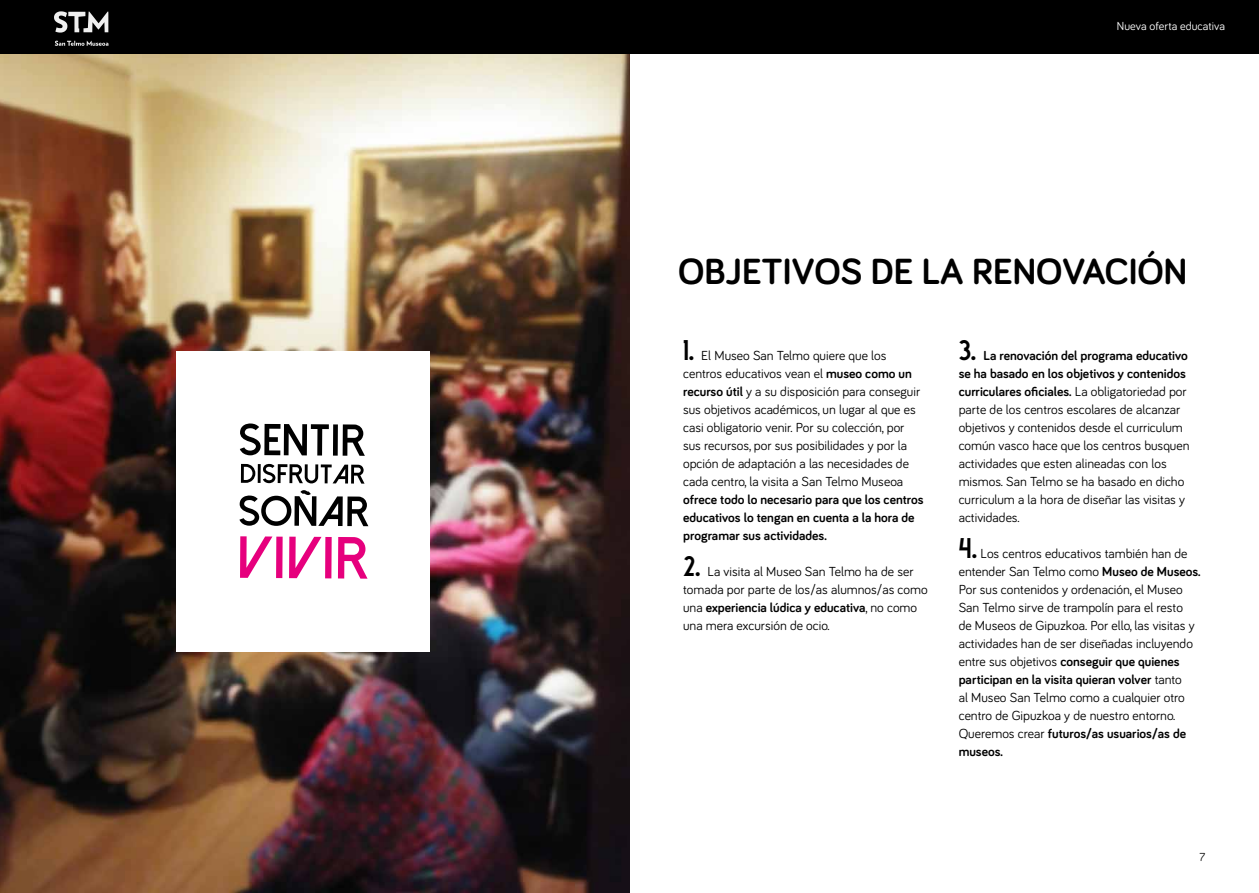
<style>
.page{position:relative;width:1259px;height:893px;background:#fff}
.page>*{position:absolute;margin:0;border:0;box-sizing:border-box;transform-origin:0 0}
.t1{font:700 37.5px "Bariol";color:#000}
.t2{font:13.5px/18px "Bariol";color:#000}
.t3{font:700 13.5px/18px "Bariol";color:#000}
.t4{font:12px "Bariol";color:#fff}
.t5{font:12px "Bariol";color:#000}
.s1{font-family:"Dolce Vita";font-weight:800;font-size:28.5px}
.s2{font-weight:700}
</style>
<div class="page">
<div style="left:0;top:0;width:1259px;height:54px;background:#000"></div>
<svg style="left:54px;top:11px;width:54px;height:35px"></svg>
<img style="left:0;top:54px;width:629px;height:839px">
<div style="left:176px;top:351px;width:254px;height:301px;background:#fff"></div>
<svg style="left:239px;top:490px;width:129px;height:36px"></svg>
<svg style="left:241px;top:464px;width:14px;height:19px"></svg>
<hr style="left:258px;top:464px;width:3px;height:19px;background:#000">
<svg style="left:263px;top:464px;width:101px;height:20px"></svg>
<svg style="left:240px;top:423px;width:89px;height:32px"></svg>
<div style="left:333px;top:424px;width:5px;height:32px;background:#000"></div>
<svg style="left:343px;top:424px;width:22px;height:32px"></svg>
<svg style="left:240px;top:536px;width:32px;height:42px"></svg>
<div style="left:276px;top:537px;width:7px;height:41px;background:#e6007d"></div>
<svg style="left:289px;top:537px;width:32px;height:41px"></svg>
<div style="left:325px;top:537px;width:7px;height:41px;background:#e6007d"></div>
<svg style="left:338px;top:537px;width:29px;height:42px"></svg>
<p class="t4" style="left:1117px;top:18px;width:109px">Nueva oferta educativa</p>
<h1 class="t1" style="left:678px;top:245px;width:510px">OBJETIVOS DE LA RENOVACIÓN</h1>
<p class="t2" style="left:683px;top:346px;width:239px"><span class="s1">1.</span> El Museo San Telmo quiere que los centros educativos vean el <span class="s2">museo como un recurso útil</span> y a su disposición para conseguir sus objetivos académicos, un lugar al que es casi obligatorio venir. Por su colección, por sus recursos, por sus posibilidades y por la opción de adaptación a las necesidades de cada centro, la visita a San Telmo Museoa</p>
<p class="t3" style="left:683px;top:490px;width:242px">ofrece todo lo necesario para que los centros educativos lo tengan en cuenta a la hora de programar sus actividades.</p>
<p class="t2" style="left:683px;top:562px;width:246px"><span class="s1">2.</span> La visita al Museo San Telmo ha de ser tomada por parte de los/as alumnos/as como una <span class="s2">experiencia lúdica y educativa</span>, no como una mera excursión de ocio.</p>
<p class="t2" style="left:958px;top:346px;width:232px"><span class="s1">3.</span> <span class="s2">La renovación del programa educativo se ha basado en los objetivos y contenidos curriculares oficiales.</span> La obligatoriedad por parte de los centros escolares de alcanzar objetivos y contenidos desde el curriculum común vasco hace que los centros busquen actividades que esten alineadas con los mismos. San Telmo se ha basado en dicho curriculum a la hora de diseñar las visitas y actividades.</p>
<p class="t2" style="left:958px;top:544px;width:244px"><span class="s1">4.</span> Los centros educativos también han de entender San Telmo como <span class="s2">Museo de Museos.<br></span>Por sus contenidos y ordenación, el Museo San Telmo sirve de trampolín para el resto<br>de Museos de Gipuzkoa. Por ello, las visitas y actividades han de ser diseñadas incluyendo entre sus objetivos <span class="s2">conseguir que quienes participan en la visita quieran volver</span> tanto<br>al Museo San Telmo como a cualquier otro centro de Gipuzkoa y de nuestro entorno.<br>Queremos crear <span class="s2">futuros/as usuarios/as de museos.</span></p>
<p class="t5" style="left:1199px;top:849px;width:7px">7</p>
</div>
